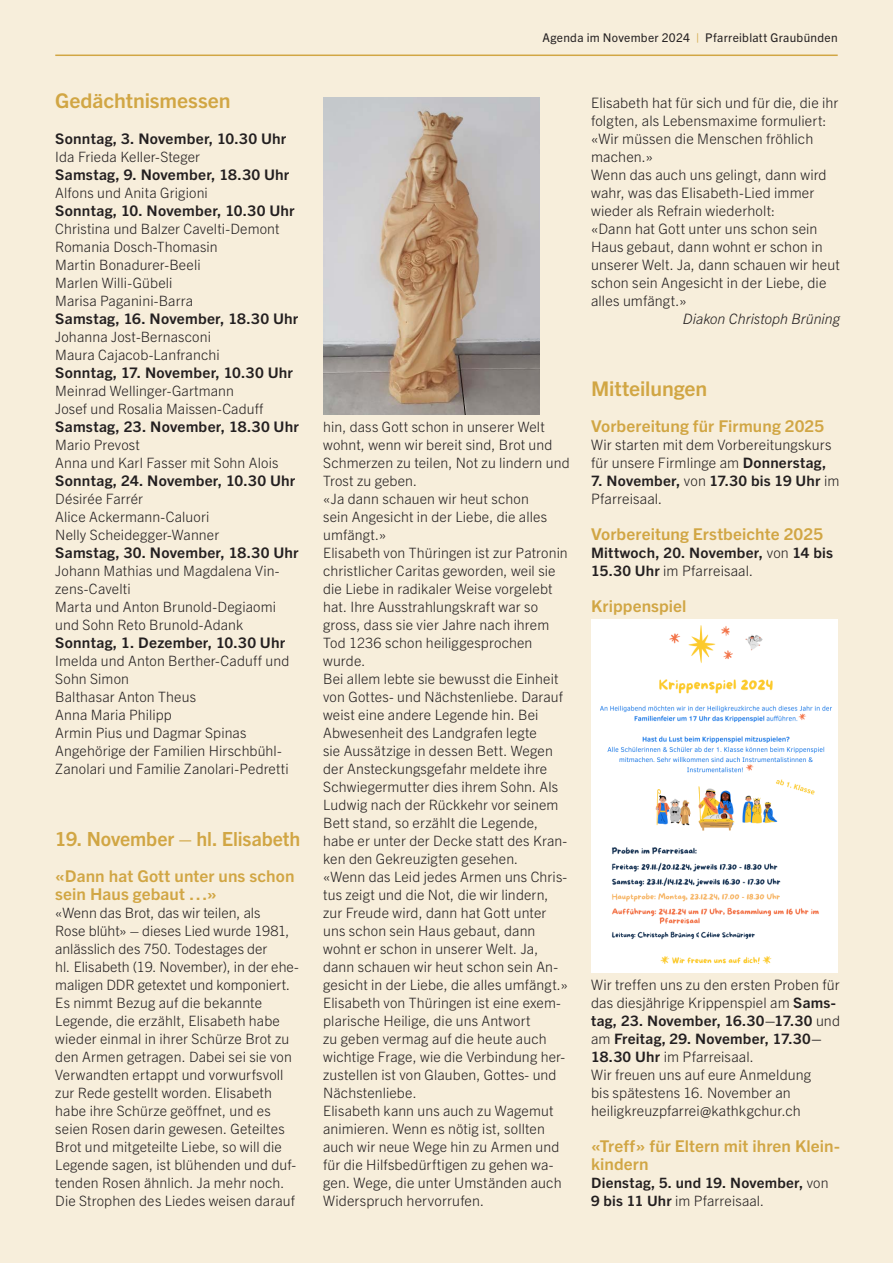
<style>
.page{position:relative;width:893px;height:1263px;background:#f7eedb}
.page>*{position:absolute;margin:0;border:0;box-sizing:border-box;transform-origin:0 0}
.t1{font:700 20.25px "Trade Gothic Next LT Pro";letter-spacing:-.005em;color:#d1a644;scale:1.05 1}
.t2{font:700 19.5px "Trade Gothic Next LT Pro";letter-spacing:-.005em;color:#d1a644}
.t3{font:700 16.35px/18px "Trade Gothic Next LT Pro";letter-spacing:.005em;color:#d1a644;scale:1.05 1}
.t4{font:700 14.7px "Trade Gothic Next LT Pro";letter-spacing:.015em;color:#231f20;scale:1.05 1}
.t5{font:300 14.4px/18px "Trade Gothic Next LT Pro";letter-spacing:.005em;color:#231f20}
.t6{font:700 14.4px/18px "Trade Gothic Next LT Pro";letter-spacing:.015em;color:#231f20;scale:1.05 1}
.t7{font:italic 300 14.4px "Trade Gothic Next LT Pro";letter-spacing:-.005em;color:#231f20}
.t8{font:300 14.25px/18px "Trade Gothic Next LT Pro";letter-spacing:.005em;color:#231f20}
.t9{font:700 14.25px/18px "Trade Gothic Next LT Pro";letter-spacing:.02em;color:#231f20;scale:1.05 1}
.t10{font:12px "Trade Gothic Next LT Pro";letter-spacing:.025em;color:#231f20}
.s1{color:#d1a644}
.s2{font-weight:700}
.s3{font-weight:300}
</style>
<div class="page">
<hr style="left:55px;top:55px;width:783px;height:1px;background:#d1a644">
<img style="left:591px;top:620px;width:247px;height:352px">
<img style="left:323px;top:98px;width:217px;height:316px">
<h1 class="t1" style="left:55px;top:87px;width:168px">Gedächtnismessen</h1>
<p class="t4" style="left:55px;top:128px;width:222px">Sonntag, 3. November, 10.30 Uhr</p>
<p class="t8" style="left:55px;top:147px;width:146px">Ida Frieda Keller-Steger</p>
<p class="t4" style="left:55px;top:164px;width:224px">Samstag, 9. November, 18.30 Uhr</p>
<p class="t8" style="left:55px;top:183px;width:154px">Alfons und Anita Grigioni</p>
<p class="t4" style="left:55px;top:200px;width:229px">Sonntag, 10. November, 10.30 Uhr</p>
<p class="t8" style="left:55px;top:219px;width:226px">Christina und Balzer Cavelti-Demont<br>Romania Dosch-Thomasin<br>Martin Bonadurer-Beeli<br>Marlen Willi-Gübeli<br>Marisa Paganini-Barra</p>
<p class="t4" style="left:55px;top:308px;width:233px">Samstag, 16. November, 18.30 Uhr</p>
<p class="t8" style="left:55px;top:327px;width:166px">Johanna Jost-Bernasconi<br>Maura Cajacob-Lanfranchi</p>
<p class="t4" style="left:55px;top:362px;width:228px">Sonntag, 17. November, 10.30 Uhr</p>
<p class="t8" style="left:55px;top:381px;width:209px">Meinrad Wellinger-Gartmann<br>Josef und Rosalia Maissen-Caduff</p>
<p class="t4" style="left:55px;top:416px;width:234px">Samstag, 23. November, 18.30 Uhr</p>
<p class="t8" style="left:55px;top:435px;width:225px">Mario Prevost<br>Anna und Karl Fasser mit Sohn Alois</p>
<p class="t4" style="left:55px;top:470px;width:230px">Sonntag, 24. November, 10.30 Uhr</p>
<p class="t8" style="left:55px;top:489px;width:166px">Désirée Farrér<br>Alice Ackermann-Caluori<br>Nelly Scheidegger-Wanner</p>
<p class="t4" style="left:55px;top:542px;width:233px">Samstag, 30. November, 18.30 Uhr</p>
<p class="t8" style="left:55px;top:561px;width:226px">Johann Mathias und Magdalena Vin&shy;zens-Cavelti<br>Marta und Anton Brunold-Degiaomi und Sohn Reto Brunold-Adank</p>
<p class="t4" style="left:55px;top:632px;width:221px">Sonntag, 1. Dezember, 10.30 Uhr</p>
<p class="t8" style="left:55px;top:651px;width:236px">Imelda und Anton Berther-Caduff und<br>Sohn Simon<br>Balthasar Anton Theus<br>Anna Maria Philipp<br>Armin Pius und Dagmar Spinas<br>Angehörige der Familien Hirschbühl-<br>Zanolari und Familie Zanolari-Pedretti</p>
<h2 class="t2" style="left:55px;top:825px;width:247px">19. November – hl. Elisabeth</h2>
<p class="t3" style="left:55px;top:866px;width:229px">«Dann hat Gott unter uns schon sein Haus gebaut …»</p>
<p class="t8" style="left:55px;top:903px;width:245px">«Wenn das Brot, das wir teilen, als<br>Rose blüht» – dieses Lied wurde 1981, anlässlich des 750. Todestages der<br>hl. Elisabeth (19. November), in der ehe&shy;maligen DDR getextet und komponiert.<br>Es nimmt Bezug auf die bekannte Legende, die erzählt, Elisabeth habe wieder einmal in ihrer Schürze Brot zu den Armen getragen. Dabei sei sie von Verwandten ertappt und vorwurfsvoll zur Rede gestellt worden. Elisabeth habe ihre Schürze geöffnet, und es seien Rosen darin gewesen. Geteiltes Brot und mitgeteilte Liebe, so will die Legende sagen, ist blühenden und duf&shy;tenden Rosen ähnlich. Ja mehr noch.<br>Die Strophen des Liedes weisen darauf</p>
<p class="t10" style="left:542px;top:30px;width:297px">Agenda im November 2024 <span class="s1">|</span> Pfarreiblatt Graubünden</p>
<p class="t8" style="left:323px;top:417px;width:248px">hin, dass Gott schon in unserer Welt wohnt, wenn wir bereit sind, Brot und Schmerzen zu teilen, Not zu lindern und Trost zu geben.<br>«Ja dann schauen wir heut schon<br>sein Angesicht in der Liebe, die alles umfängt.»<br>Elisabeth von Thüringen ist zur Patronin christlicher Caritas geworden, weil sie die Liebe in radikaler Weise vorgelebt hat. Ihre Ausstrahlungskraft war so gross, dass sie vier Jahre nach ihrem Tod 1236 schon heiliggesprochen wurde.<br>Bei allem lebte sie bewusst die Einheit von Gottes- und Nächstenliebe. Darauf weist eine andere Legende hin. Bei Abwesenheit des Landgrafen legte<br>sie Aussätzige in dessen Bett. Wegen der Ansteckungsgefahr meldete ihre Schwiegermutter dies ihrem Sohn. Als Ludwig nach der Rückkehr vor seinem Bett stand, so erzählt die Legende, habe er unter der Decke statt des Kran&shy;ken den Gekreuzigten gesehen.<br>«Wenn das Leid jedes Armen uns Chris&shy;tus zeigt und die Not, die wir lindern, zur Freude wird, dann hat Gott unter uns schon sein Haus gebaut, dann wohnt er schon in unserer Welt. Ja, dann schauen wir heut schon sein An&shy;gesicht in der Liebe, die alles umfängt.» Elisabeth von Thüringen ist eine exem&shy;plarische Heilige, die uns Antwort<br>zu geben vermag auf die heute auch wichtige Frage, wie die Verbindung her&shy;zustellen ist von Glauben, Gottes- und Nächstenliebe.<br>Elisabeth kann uns auch zu Wagemut animieren. Wenn es nötig ist, sollten auch wir neue Wege hin zu Armen und</p>
<p class="t5" style="left:323px;top:1155px;width:240px">für die Hilfsbedürftigen zu gehen wa&shy;gen. Wege, die unter Umständen auch<br>Widerspruch hervorrufen.</p>
<p class="t5" style="left:591px;top:93px;width:250px">Elisabeth hat für sich und für die, die ihr folgten, als Lebensmaxime formuliert: «Wir müssen die Menschen fröhlich machen.»<br>Wenn das auch uns gelingt, dann wird wahr, was das Elisabeth-Lied immer wieder als Refrain wiederholt:<br>«Dann hat Gott unter uns schon sein<br>Haus gebaut, dann wohnt er schon in unserer Welt. Ja, dann schauen wir heut schon sein Angesicht in der Liebe, die alles umfängt.»</p>
<p class="t7" style="left:683px;top:309px;width:159px">Diakon Christoph Brüning</p>
<h1 class="t1" style="left:591px;top:375px;width:112px">Mitteilungen</h1>
<p class="t3" style="left:591px;top:416px;width:224px">Vorbereitung für Firmung 2025</p>
<p class="t5" style="left:591px;top:435px;width:242px">Wir starten mit dem Vorbereitungskurs für unsere Firmlinge am <span class="s2">Donnerstag,</span></p>
<p class="t6" style="left:591px;top:471px;width:238px">7. November, <span class="s3">von</span> 17.30 bis 19 Uhr <span class="s3">im<br>Pfarreisaal.</span></p>
<p class="t3" style="left:591px;top:524px;width:223px">Vorbereitung Erstbeichte 2025</p>
<p class="t6" style="left:591px;top:543px;width:232px">Mittwoch, 20. November, <span class="s3">von</span> 14 bis<br>15.30 Uhr <span class="s3">im Pfarreisaal.</span></p>
<p class="t3" style="left:591px;top:596px;width:92px">Krippenspiel</p>
<p class="t5" style="left:591px;top:975px;width:250px">Wir treffen uns zu den ersten Proben für das diesjährige Krippenspiel am <span class="s2">Sams&shy;tag, 23. November, 16.30–17.30</span> und am <span class="s2">Freitag, 29. November, 17.30– 18.30 Uhr</span> im Pfarreisaal.<br>Wir freuen uns auf eure Anmeldung<br>bis spätestens 16. November an heiligkreuzpfarrei@kathkgchur.ch</p>
<p class="t3" style="left:591px;top:1136px;width:238px">«Treff» für Eltern mit ihren Klein&shy;kindern</p>
<p class="t9" style="left:591px;top:1173px;width:228px">Dienstag, 5. und 19. November, <span class="s3">von<br></span>9 bis 11 Uhr <span class="s3">im Pfarreisaal.</span></p>
</div>
